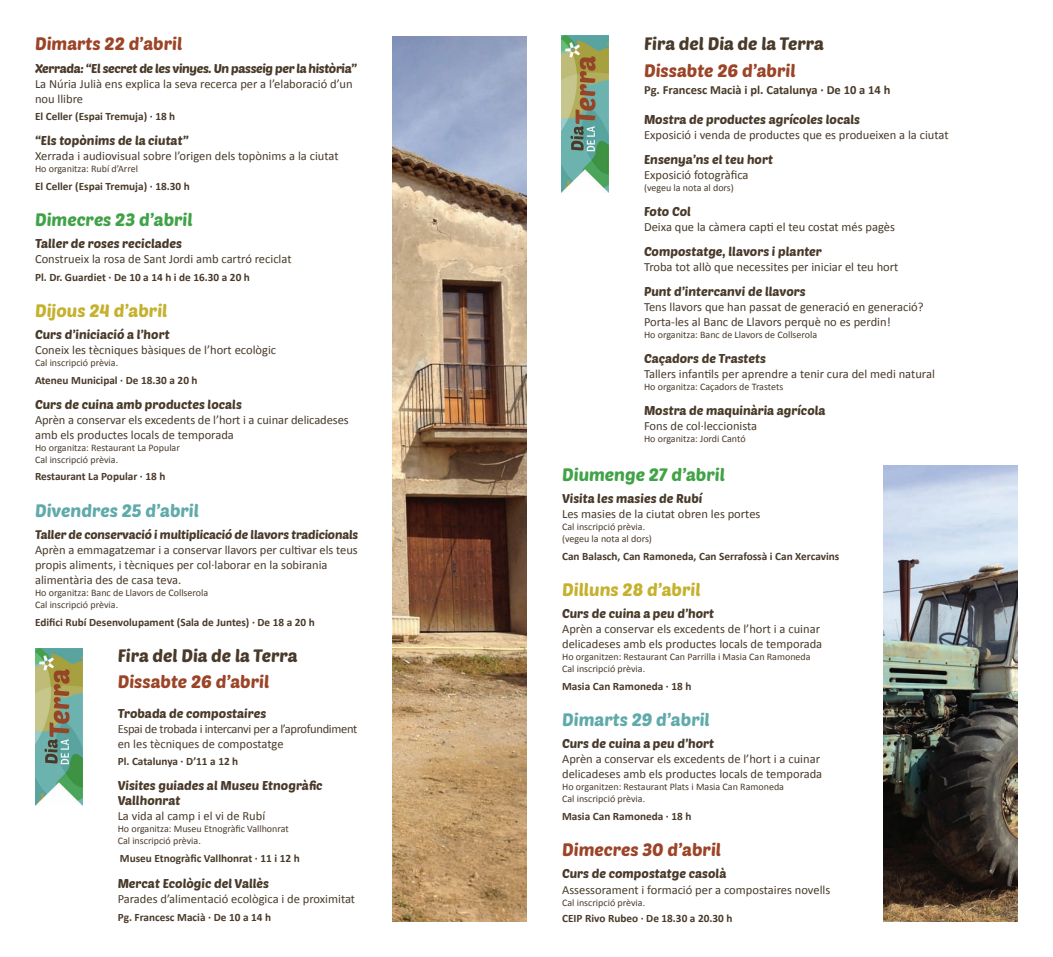
<style>
.page{position:relative;width:1053px;height:957px;background:#fff}
.page>*{position:absolute;margin:0;border:0;box-sizing:border-box;transform-origin:0 0}
.t1{font:17.5px/26.2px "Poetsen One";color:#493a2a}
.t2{font:17.5px "Poetsen One";color:#41a247}
.t3{font:17.5px "Poetsen One";color:#60aaaa}
.t4{font:17.5px "Poetsen One";color:#9c4427}
.t5{font:17.5px "Poetsen One";color:#c5b12d}
.t6{font:12.5px/15px "Calibri";color:#493a2a}
.t7{font:12.5px/15px "Poetsen One";color:#493a2a}
.t8{font:12.5px/15px "Calibri";letter-spacing:-.025em;color:#493a2a}
.t9{font:700 12.5px "Calibri";color:#493a2a}
.t10{font:12.12px "Poetsen One";letter-spacing:-.015em;color:#493a2a}
.t11{font:700 11.25px "Calibri";color:#493a2a}
.t12{font:10px/12px "Calibri";color:#493a2a}
.s1{font-family:"Poetsen One"}
.s2{color:#9c4427}
.s3{font-family:"Calibri"}
</style>
<div class="page">
<img style="left:562px;top:35px;width:46px;height:157px">
<img style="left:35px;top:649px;width:47px;height:156px">
<img style="left:883px;top:465px;width:134px;height:456px">
<img style="left:392px;top:36px;width:134px;height:885px">
<p class="t4" style="left:35px;top:33px;width:149px">Dimarts 22 d’abril</p>
<p class="t6" style="left:35px;top:61px;width:323px"><span class="s1">Xerrada: “El secret de les vinyes. Un passeig per la història”<br></span>La Núria Julià ens explica la seva recerca per a l’elaboració d’un nou llibre</p>
<p class="t11" style="left:35px;top:110px;width:142px">El Celler (Espai Tremuja) · 18 h</p>
<p class="t6" style="left:35px;top:133px;width:305px"><span class="s1">“Els topònims de la ciutat”<br></span>Xerrada i audiovisual sobre l’origen dels topònims a la ciutat</p>
<p class="t12" style="left:35px;top:163px;width:104px">Ho organitza: Rubí d’Arrel</p>
<p class="t11" style="left:35px;top:179px;width:156px">El Celler (Espai Tremuja) · 18.30 h</p>
<p class="t2" style="left:35px;top:208px;width:159px">Dimecres 23 d’abril</p>
<p class="t6" style="left:35px;top:236px;width:258px"><span class="s1">Taller de roses reciclades<br></span>Construeix la rosa de Sant Jordi amb cartró reciclat</p>
<p class="t11" style="left:35px;top:270px;width:216px">Pl. Dr. Guardiet · De 10 a 14 h i de 16.30 a 20 h</p>
<p class="t5" style="left:35px;top:299px;width:134px">Dijous 24 d’abril</p>
<p class="t6" style="left:35px;top:327px;width:243px"><span class="s1">Curs d’iniciació a l’hort<br></span>Coneix les tècniques bàsiques de l’hort ecològic</p>
<p class="t12" style="left:35px;top:357px;width:85px">Cal inscripció prèvia.</p>
<p class="t11" style="left:35px;top:373px;width:164px">Ateneu Municipal · De 18.30 a 20 h</p>
<p class="t6" style="left:35px;top:397px;width:315px"><span class="s1">Curs de cuina amb productes locals<br></span>Aprèn a conservar els excedents de l’hort i a cuinar delicadeses amb els productes locals de temporada</p>
<p class="t12" style="left:35px;top:441px;width:146px">Ho organitza: Restaurant La Popular<br>Cal inscripció prèvia.</p>
<p class="t11" style="left:35px;top:470px;width:132px">Restaurant La Popular · 18 h</p>
<p class="t3" style="left:35px;top:499px;width:166px">Divendres 25 d’abril</p>
<p class="t10" style="left:35px;top:527px;width:324px">Taller de conservació i multiplicació de llavors tradicionals</p>
<p class="t6" style="left:35px;top:542px;width:324px">Aprèn a emmagatzemar i a conservar llavors per cultivar els teus propis aliments, i tècniques per col·laborar en la sobirania alimentària des de casa teva.</p>
<p class="t12" style="left:35px;top:586px;width:175px">Ho organitza: Banc de Llavors de Collserola<br>Cal inscripció prèvia.</p>
<p class="t11" style="left:35px;top:615px;width:281px">Edifici Rubí Desenvolupament (Sala de Juntes) · De 18 a 20 h</p>
<p class="t1" style="left:118px;top:641px;width:181px">Fira del Dia de la Terra<br><span class="s2">Dissabte 26 d’abril</span></p>
<p class="t8" style="left:118px;top:705px;width:241px"><span class="s1">Trobada de compostaires<br></span>Espai de trobada i intercanvi per a l’aprofundiment en les tècniques de compostatge</p>
<p class="t11" style="left:118px;top:754px;width:122px">Pl. Catalunya · D’11 a 12 h</p>
<p class="t7" style="left:118px;top:778px;width:206px">Visites guiades al Museu Etnogràfic<br>Vallhonrat<br><span class="s3">La vida al camp i el vi de Rubí</span></p>
<p class="t12" style="left:118px;top:822px;width:173px">Ho organitza: Museu Etnogràfic Vallhonrat<br>Cal inscripció prèvia.</p>
<p class="t11" style="left:120px;top:851px;width:181px">Museu Etnogràfic Vallhonrat · 11 i 12 h</p>
<p class="t6" style="left:118px;top:876px;width:239px"><span class="s1">Mercat Ecològic del Vallès<br></span>Parades d’alimentació ecològica i de proximitat</p>
<p class="t11" style="left:118px;top:910px;width:155px">Pg. Francesc Macià · De 10 a 14 h</p>
<p class="t1" style="left:644px;top:30px;width:181px">Fira del Dia de la Terra<br><span class="s2">Dissabte 26 d’abril</span></p>
<p class="t9" style="left:644px;top:82px;width:248px">Pg. Francesc Macià i pl. Catalunya · De 10 a 14 h</p>
<p class="t6" style="left:644px;top:112px;width:306px"><span class="s1">Mostra de productes agrícoles locals<br></span>Exposició i venda de productes que es produeixen a la ciutat</p>
<p class="t6" style="left:644px;top:152px;width:131px"><span class="s1">Ensenya’ns el teu hort<br></span>Exposició fotogràfica</p>
<p class="t12" style="left:644px;top:181px;width:91px">(vegeu la nota al dors)</p>
<p class="t6" style="left:644px;top:204px;width:252px"><span class="s1">Foto Col<br></span>Deixa que la càmera capti el teu costat més pagès</p>
<p class="t6" style="left:644px;top:244px;width:256px"><span class="s1">Compostatge, llavors i planter<br></span>Troba tot allò que necessites per iniciar el teu hort</p>
<p class="t6" style="left:644px;top:284px;width:281px"><span class="s1">Punt d’intercanvi de llavors<br></span>Tens llavors que han passat de generació en generació?<br>Porta-les al Banc de Llavors perquè no es perdin!</p>
<p class="t12" style="left:644px;top:328px;width:175px">Ho organitza: Banc de Llavors de Collserola</p>
<p class="t6" style="left:644px;top:351px;width:292px"><span class="s1">Caçadors de Trastets<br></span>Tallers infantils per aprendre a tenir cura del medi natural</p>
<p class="t12" style="left:644px;top:380px;width:141px">Ho organitza: Caçadors de Trastets</p>
<p class="t7" style="left:644px;top:403px;width:183px">Mostra de maquinària agrícola<br><span class="s3">Fons de col·leccionista</span></p>
<p class="t12" style="left:644px;top:432px;width:103px">Ho organitza: Jordi Cantó</p>
<p class="t2" style="left:562px;top:463px;width:164px">Diumenge 27 d’abril</p>
<p class="t6" style="left:562px;top:491px;width:200px"><span class="s1">Visita les masies de Rubí<br></span>Les masies de la ciutat obren les portes</p>
<p class="t12" style="left:562px;top:520px;width:91px">Cal inscripció prèvia. (vegeu la nota al dors)</p>
<p class="t11" style="left:562px;top:549px;width:279px">Can Balasch, Can Ramoneda, Can Serrafossà i Can Xercavins</p>
<p class="t5" style="left:562px;top:578px;width:140px">Dilluns 28 d’abril</p>
<p class="t6" style="left:562px;top:606px;width:262px"><span class="s1">Curs de cuina a peu d’hort<br></span>Aprèn a conservar els excedents de l’hort i a cuinar delicadeses amb els productes locals de temporada</p>
<p class="t12" style="left:562px;top:650px;width:250px">Ho organitzen: Restaurant Can Parrilla i Masia Can Ramoneda<br>Cal inscripció prèvia.</p>
<p class="t11" style="left:562px;top:679px;width:131px">Masia Can Ramoneda · 18 h</p>
<p class="t3" style="left:562px;top:708px;width:149px">Dimarts 29 d’abril</p>
<p class="t6" style="left:562px;top:736px;width:262px"><span class="s1">Curs de cuina a peu d’hort<br></span>Aprèn a conservar els excedents de l’hort i a cuinar delicadeses amb els productes locals de temporada</p>
<p class="t12" style="left:562px;top:780px;width:223px">Ho organitzen: Restaurant Plats i Masia Can Ramoneda<br>Cal inscripció prèvia.</p>
<p class="t11" style="left:562px;top:809px;width:131px">Masia Can Ramoneda · 18 h</p>
<p class="t4" style="left:562px;top:838px;width:161px">Dimecres 30 d’abril</p>
<p class="t6" style="left:562px;top:866px;width:270px"><span class="s1">Curs de compostatge casolà<br></span>Assessorament i formació per a compostaires novells</p>
<p class="t12" style="left:562px;top:895px;width:85px">Cal inscripció prèvia.</p>
<p class="t11" style="left:562px;top:911px;width:172px">CEIP Rivo Rubeo · De 18.30 a 20.30 h</p>
</div>
